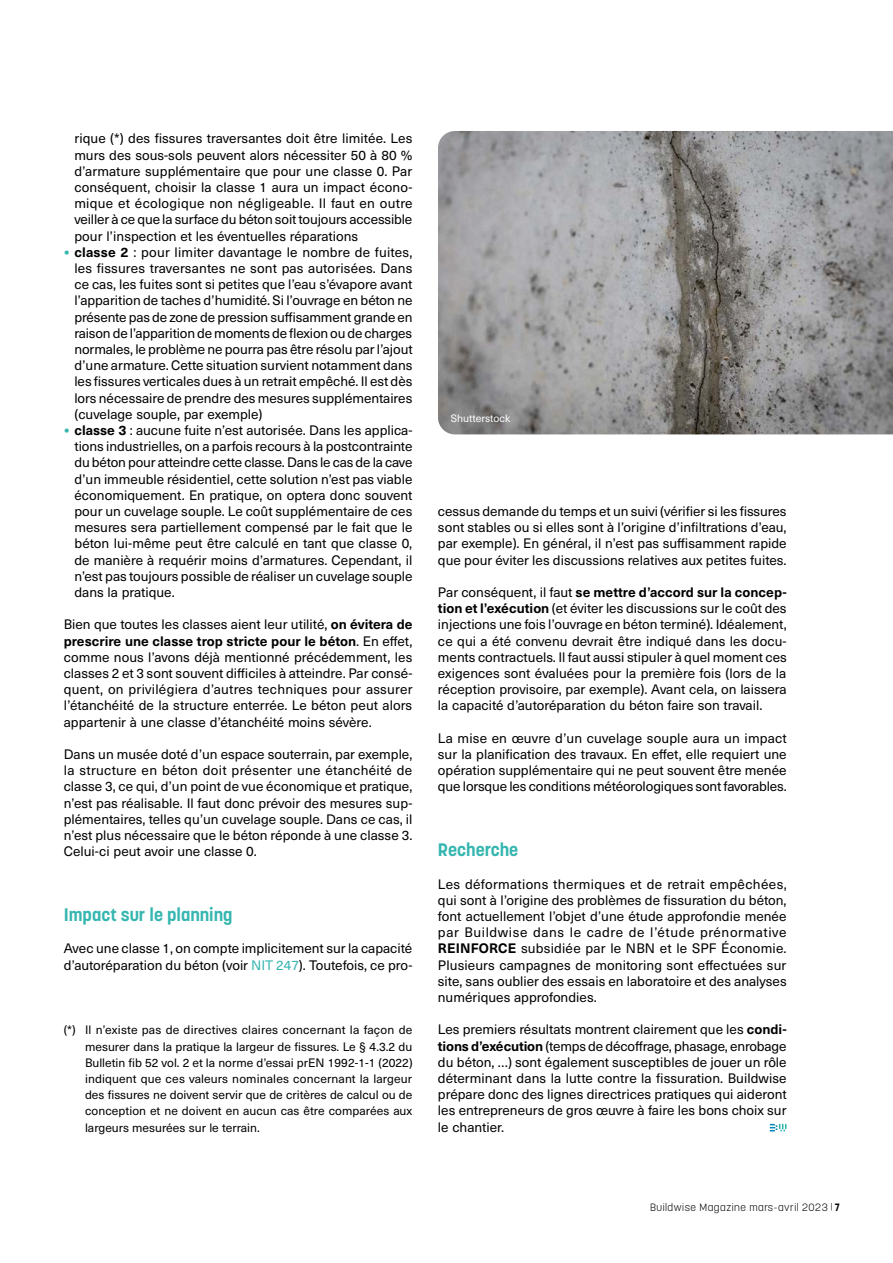
<style>
.page{position:relative;width:893px;height:1263px;background:#fff}
.page>*{position:absolute;margin:0;border:0;box-sizing:border-box;transform-origin:0 0}
.Title_Green{font:700 18px "Korolev";color:#36b6b0}
.Body_text{font:13.5px/16.2px "Neue Haas Unica W1 G";color:#000;text-align:justify}
.Small_text{font:12px/16.2px "Neue Haas Unica W1 G";color:#000;text-align:justify}
.t1{font:300 10.5px "Korolev";letter-spacing:.05em;color:#000}
.Photo_Caption_Negati{font:10.5px "Neue Haas Unica W1 G";color:#fff}
.s1{font-size:18px;color:#36b6b0}
.s2{font-weight:700}
.s3{color:#36b6b0}
.s4{font-size:9.15px}
</style>
<div class="page">
<img style="left:438px;top:131px;width:455px;height:303px">
<svg style="left:770px;top:1124px;width:16px;height:7px"></svg>
<p class="Body_text" style="left:74px;top:130px;width:340px">rique (*) des fissures traversantes doit être limitée. Les murs des sous-sols peuvent alors nécessiter 50 à 80 % d’armature supplémentaire que pour une classe 0. Par conséquent, choisir la classe 1 aura un impact écono&shy;mique et écologique non négligeable. Il faut en outre veiller à ce que la surface du béton soit toujours accessible pour l’inspection et les éventuelles réparations</p>
<p class="Body_text" style="left:74px;top:243px;width:340px;text-indent:-11px"><span class="s1">•</span> <span class="s2">classe 2</span> : pour limiter davantage le nombre de fuites, les fissures traversantes ne sont pas autorisées. Dans ce cas, les fuites sont si petites que l’eau s’évapore avant l’apparition de taches d’humidité. Si l’ouvrage en béton ne présente pas de zone de pression suffisamment grande en raison de l’apparition de moments de flexion ou de charges normales, le problème ne pourra pas être résolu par l’ajout d’une armature. Cette situation survient notamment dans les fissures verticales dues à un retrait empêché. Il est dès lors nécessaire de prendre des mesures supplémentaires (cuvelage souple, par exemple)</p>
<p class="Body_text" style="left:74px;top:421px;width:340px;text-indent:-11px"><span class="s1">•</span> <span class="s2">classe 3</span> : aucune fuite n’est autorisée. Dans les applica&shy;tions industrielles, on a parfois recours à la postcontrainte du béton pour atteindre cette classe. Dans le cas de la cave d’un immeuble résidentiel, cette solution n’est pas viable économiquement. En pratique, on optera donc souvent pour un cuvelage souple. Le coût supplémentaire de ces mesures sera partiellement compensé par le fait que le béton lui-même peut être calculé en tant que classe 0, de manière à requérir moins d’armatures. Cependant, il n’est pas toujours possible de réaliser un cuvelage souple dans la pratique.</p>
<p class="Body_text" style="left:64px;top:616px;width:350px">Bien que toutes les classes aient leur utilité, <span class="s2">on évitera de prescrire une classe trop stricte pour le béton</span>. En effet, comme nous l’avons déjà mentionné précédemment, les classes 2 et 3 sont souvent difficiles à atteindre. Par consé&shy;quent, on privilégiera d’autres techniques pour assurer l’étanchéité de la structure enterrée. Le béton peut alors appartenir à une classe d’étanchéité moins sévère.</p>
<p class="Body_text" style="left:64px;top:745px;width:350px">Dans un musée doté d’un espace souterrain, par exemple, la structure en béton doit présenter une étanchéité de classe 3, ce qui, d’un point de vue économique et pratique, n’est pas réalisable. Il faut donc prévoir des mesures sup&shy;plémentaires, telles qu’un cuvelage souple. Dans ce cas, il n’est plus nécessaire que le béton réponde à une classe 3.<br>Celui-ci peut avoir une classe 0.</p>
<p class="Title_Green" style="left:64px;top:903px;width:170px">Impact sur le planning</p>
<p class="Body_text" style="left:64px;top:940px;width:350px">Avec une classe 1, on compte implicitement sur la capacité d’autoréparation du béton (voir <span class="s3">NIT 247</span>). Toutefois, ce pro-</p>
<p class="Small_text" style="left:85px;top:1021px;width:329px;text-indent:-21px">(*) Il n’existe pas de directives claires concernant la façon de mesurer dans la pratique la largeur de fissures. Le § 4.3.2 du Bulletin fib 52 vol. 2 et la norme d’essai prEN 1992-1-1 (2022) indiquent que ces valeurs nominales concernant la largeur des fissures ne doivent servir que de critères de calcul ou de conception et ne doivent en aucun cas être comparées aux largeurs mesurées sur le terrain.</p>
<p class="Photo_Caption_Negati" style="left:451px;top:410px;width:61px">Shutterstock</p>
<p class="Body_text" style="left:438px;top:502px;width:350px">cessus demande du temps et un suivi (vérifier si les fissures sont stables ou si elles sont à l’origine d’infiltrations d’eau, par exemple). En général, il n’est pas suffisamment rapide que pour éviter les discussions relatives aux petites fuites.</p>
<p class="Body_text" style="left:438px;top:583px;width:350px">Par conséquent, il faut <span class="s2">se mettre d’accord sur la concep&shy;tion et l’exécution</span> (et éviter les discussions sur le coût des injections une fois l’ouvrage en béton terminé). Idéalement, ce qui a été convenu devrait être indiqué dans les docu&shy;ments contractuels. Il faut aussi stipuler à quel moment ces exigences sont évaluées pour la première fois (lors de la réception provisoire, par exemple). Avant cela, on laissera la capacité d’autoréparation du béton faire son travail.</p>
<p class="Body_text" style="left:438px;top:729px;width:350px">La mise en œuvre d’un cuvelage souple aura un impact sur la planification des travaux. En effet, elle requiert une opération supplémentaire qui ne peut souvent être menée que lorsque les conditions météorologiques sont favorables.</p>
<p class="Title_Green" style="left:438px;top:838px;width:82px">Recherche</p>
<p class="Body_text" style="left:438px;top:875px;width:350px">Les déformations thermiques et de retrait empêchées, qui sont à l’origine des problèmes de fissuration du béton, font actuellement l’objet d’une étude approfondie menée par Buildwise dans le cadre de l’étude prénormative <span class="s2">REINFORCE</span> subsidiée par le NBN et le SPF Économie.<br>Plusieurs campagnes de monitoring sont effectuées sur site, sans oublier des essais en laboratoire et des analyses numériques approfondies.</p>
<p class="Body_text" style="left:438px;top:1021px;width:350px">Les premiers résultats montrent clairement que les <span class="s2">condi&shy;tions d’exécution</span> (temps de décoffrage, phasage, enrobage du béton, …) sont également susceptibles de jouer un rôle déterminant dans la lutte contre la fissuration. Buildwise prépare donc des lignes directrices pratiques qui aideront les entrepreneurs de gros œuvre à faire les bons choix sur le chantier.</p>
<p class="t1" style="left:650px;top:1200px;width:191px">Buildwise Magazine mars-avril 2023 <span class="s4">|</span> <span class="s2">7</span></p>
</div>
